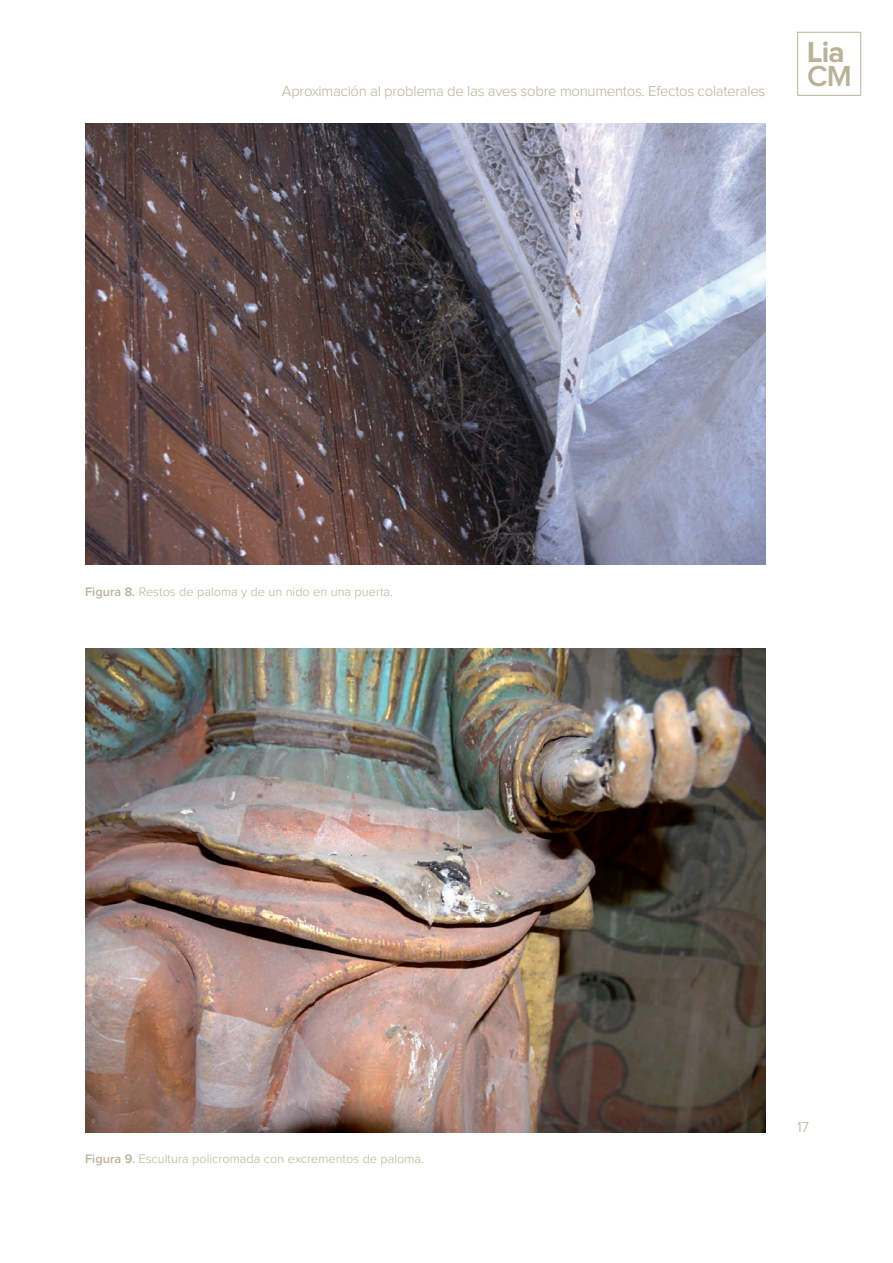
<style>
.page{position:relative;width:893px;height:1263px;background:#fff}
.page>*{position:absolute;margin:0;border:0;box-sizing:border-box;transform-origin:0 0}
.t1{font:700 30px "Proxima Nova";color:#b9b298}
.t2{font:600 30px "Proxima Nova";color:#b9b298}
.t3{font:300 15px "Proxima Nova";letter-spacing:-.02em;color:#b9b298}
.t4{font:300 15px "Proxima Nova";color:#a1b69b}
.t5{font:300 12.75px "Proxima Nova";color:#b9b298}
.s1{font-weight:600}
</style>
<div class="page">
<div style="left:797px;top:32px;width:64px;height:64px;border:1px solid #b9b298"></div>
<img style="left:85px;top:124px;width:680px;height:441px">
<img style="left:85px;top:649px;width:680px;height:483px">
<p class="t3" style="left:282px;top:84px;width:485px">Aproximación al problema de las aves sobre monumentos. Efectos colaterales</p>
<h1 class="t1" style="left:807px;top:39px;width:39px">Lia</h1>
<h1 class="t2" style="left:807px;top:63px;width:46px">CM</h1>
<p class="t5" style="left:85px;top:586px;width:310px"><span class="s1">Figura 8.</span> Restos de paloma y de un nido en una puerta.</p>
<p class="t5" style="left:85px;top:1153px;width:341px"><span class="s1">Figura 9.</span> Escultura policromada con excrementos de paloma.</p>
<p class="t4" style="left:797px;top:1120px;width:13px">17</p>
</div>
